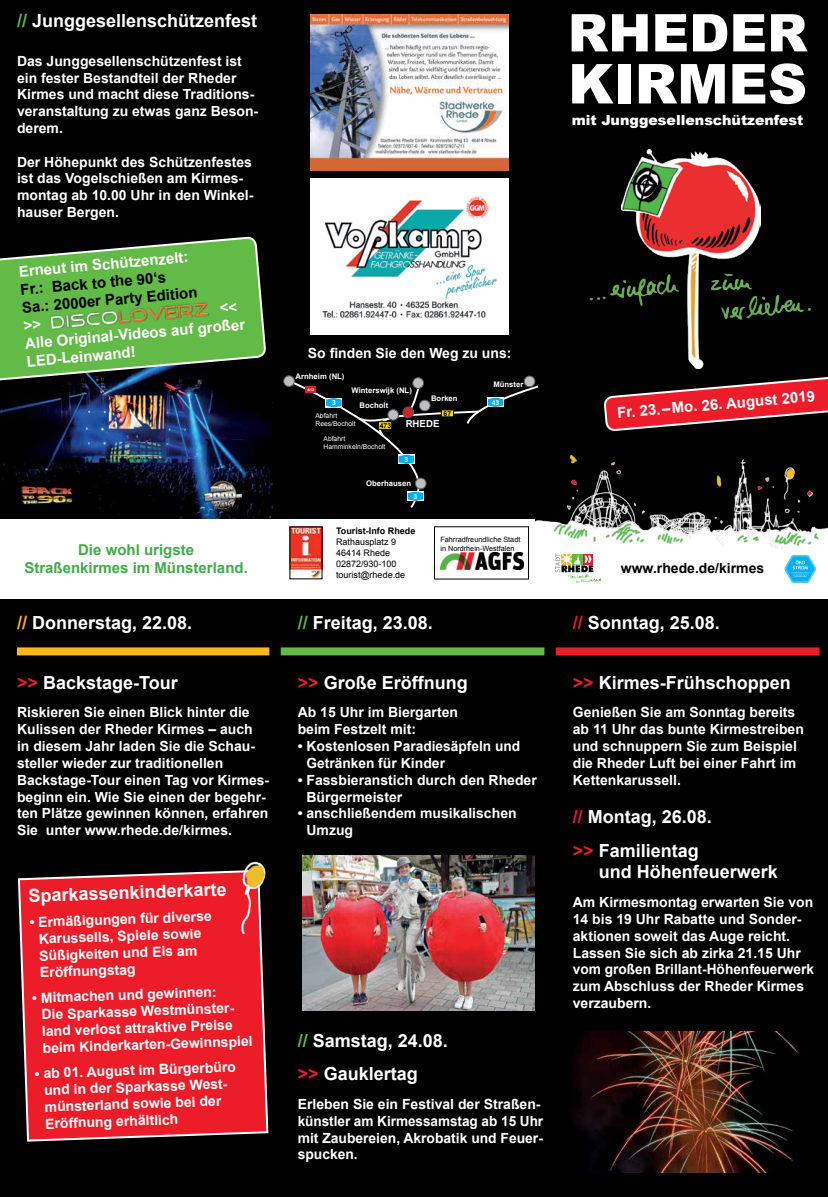
<style>
.page{position:relative;width:828px;height:1197px;background:#fff}
.page>*{position:absolute;margin:0;border:0;box-sizing:border-box;transform-origin:0 0}
.t1{font:900 55px "Arial";color:#fff}
.t2{font:900 52px "Arial";color:#fff}
.t3{font:700 18px/33.6px "Arial";color:#fff}
.t4{font:700 15px/18px "Arial";color:#fff}
.t5{font:700 15px "Arial";color:#41ad49}
.t6{font:700 15px/18px "Arial";color:#000}
.t7{font:700 14px/16.8px "Arial";color:#fff}
.t8{font:900 14px "Arial";color:#fff}
.t9{font:700 14px "Arial";color:#000}
.t10{font:700 9.6px "Arial";color:#fff}
.t11{font:9px/11px "Arial";color:#000}
.t12{font:700 9px "Arial";color:#000}
.t13{font:700 7.7px/15.6px "Arial";color:#fff}
.t14{font:7.3px "Arial";color:#000}
.t15{font:6.8px/8.1px "Arial";color:#fff}
.t16{font:700 6.8px "Arial";color:#000}
.t17{font:700 6.8px "Arial";color:#fff}
.t18{font:700 3.7px "Arial";color:#fff}
.s1{font-weight:900;color:#62bb46}
.s2{font-weight:900;color:#fdb913}
.s3{color:#ed1c29}
.s4{color:#62bb46}
.s5{font-weight:900;color:#ed1c29}
</style>
<div class="page">
<div style="left:0;top:0;width:828px;height:1196px;background:#000"></div>
<div style="left:17px;top:647px;width:252px;height:8px;background:#fdb913"></div>
<div style="left:281px;top:647px;width:263px;height:8px;background:#62bb46"></div>
<div style="left:556px;top:647px;width:263px;height:8px;background:#ed1c29"></div>
<svg style="left:17px;top:870px;width:252px;height:272px;background:#dd202c"></svg>
<img style="left:302px;top:855px;width:232px;height:155px">
<img style="left:573px;top:1031px;width:226px;height:140px">
<img style="left:231px;top:861px;width:38px;height:83px">
<img style="left:621px;top:149px;width:139px;height:189px">
<img style="left:589px;top:272px;width:95px;height:49px">
<img style="left:704px;top:272px;width:107px;height:49px">
<svg style="left:604px;top:338px;width:224px;height:93px"></svg>
<div style="left:524px;top:376px;width:11px;height:11px;background:#bcbec0;border-radius:50%"></div>
<div style="left:524px;top:376px;width:11px;height:11px;border:1px solid #58595b;border-radius:50%"></div>
<div style="left:284px;top:376px;width:10px;height:10px;background:#bcbec0;border-radius:50%"></div>
<div style="left:283px;top:375px;width:11px;height:11px;border:1px solid #58595b;border-radius:50%"></div>
<div style="left:413px;top:377px;width:11px;height:11px;border:1px solid #58595b;border-radius:50%"></div>
<svg style="left:288px;top:379px;width:251px;height:129px"></svg>
<div style="left:310px;top:179px;width:199px;height:155px;background:#fff"></div>
<img style="left:322px;top:196px;width:176px;height:122px">
<img style="left:310px;top:14px;width:199px;height:156px">
<img style="left:3px;top:351px;width:269px;height:168px">
<img style="left:18px;top:479px;width:57px;height:28px">
<img style="left:194px;top:480px;width:57px;height:29px">
<img style="left:0;top:381px;width:265px;height:37px">
<div style="left:244px;top:534px;width:584px;height:64px;background:#fff"></div>
<svg style="left:555px;top:553px;width:48px;height:30px"></svg>
<img style="left:533px;top:444px;width:295px;height:105px">
<div style="left:0;top:519px;width:535px;height:79px;background:#fff"></div>
<img style="left:292px;top:528px;width:28px;height:49px">
<div style="left:434px;top:526px;width:95px;height:53px;border:1px solid #000"></div>
<img style="left:440px;top:553px;width:83px;height:16px">
<svg style="left:784px;top:555px;width:32px;height:28px"></svg>
<svg style="left:0;top:237px;width:265px;height:144px;background:#599e43"></svg>
<p class="t3" style="left:17px;top:5px;width:242px"><span class="s1">//</span> Junggesellenschützenfest</p>
<p class="t7" style="left:17px;top:53px;width:243px">Das Junggesellenschützenfest ist ein fester Bestandteil der Rheder<br>Kirmes und macht diese Traditions&shy;veranstaltung zu etwas ganz Beson&shy;derem.</p>
<p class="t7" style="left:17px;top:154px;width:238px">Der Höhepunkt des Schützenfestes ist das Vogelschießen am Kirmes&shy;montag ab 10.00 Uhr in den Winkel&shy;hauser Bergen.</p>
<p class="t4" style="left:18px;top:263px;width:172px;rotate:-5deg">Erneut im Schützenzelt:</p>
<p class="t6" style="left:20px;top:281px;width:177px;rotate:-5deg">Fr.: Back to the 90‘s<br>Sa.: 2000er Party Edition</p>
<p class="t4" style="left:23px;top:317px;width:222px;text-indent:197px;rotate:-5deg">&lt;&lt;<br>Alle Original-Videos auf großer<br>LED-Leinwand!</p>
<p class="t7" style="left:308px;top:345px;width:205px">So finden Sie den Weg zu uns:</p>
<p class="t13" style="left:296px;top:369px;width:50px">Arnheim (NL)</p>
<p class="t13" style="left:493px;top:377px;width:32px">Münster</p>
<p class="t13" style="left:360px;top:382px;width:54px;text-indent:-8px">Winterswijk (NL)<br>Bocholt</p>
<p class="t18" style="left:307px;top:387px;width:8px">A12</p>
<p class="t13" style="left:431px;top:391px;width:28px">Borken</p>
<p class="t17" style="left:332px;top:398px;width:5px">3</p>
<p class="t17" style="left:492px;top:398px;width:9px">43</p>
<p class="t15" style="left:315px;top:411px;width:42px">Abfahrt<br>Rees/Bocholt</p>
<p class="t15" style="left:323px;top:435px;width:63px">Abfahrt<br>Hamminkeln/Bocholt</p>
<p class="t16" style="left:380px;top:421px;width:13px">473</p>
<p class="t16" style="left:443px;top:409px;width:9px">67</p>
<p class="t10" style="left:406px;top:417px;width:35px">RHEDE</p>
<p class="t17" style="left:404px;top:455px;width:5px">3</p>
<p class="t13" style="left:366px;top:476px;width:47px">Oberhausen</p>
<p class="t17" style="left:413px;top:492px;width:5px">3</p>
<p class="t12" style="left:336px;top:525px;width:81px">Tourist-Info Rhede</p>
<p class="t11" style="left:336px;top:536px;width:71px">Rathausplatz 9<br>46414 Rhede<br>02872/930-100 tourist@rhede.de</p>
<p class="t14" style="left:440px;top:535px;width:81px">Fahrradfreundliche Stadt</p>
<p class="t5" style="left:78px;top:540px;width:117px">Die wohl urigste</p>
<p class="t14" style="left:440px;top:543px;width:76px">in Nordrhein-Westfalen</p>
<p class="t5" style="left:24px;top:558px;width:225px">Straßenkirmes im Münsterland.</p>
<p class="t3" style="left:17px;top:606px;width:177px"><span class="s2">//</span> Donnerstag, 22.08.</p>
<p class="t3" style="left:17px;top:666px;width:162px"><span class="s3">&gt;&gt;</span> Backstage-Tour</p>
<p class="t7" style="left:17px;top:704px;width:254px">Riskieren Sie einen Blick hinter die Kulissen der Rheder Kirmes – auch<br>in diesem Jahr laden Sie die Schau&shy;steller wieder zur traditionellen Backstage-Tour einen Tag vor Kirmes&shy;beginn ein. Wie Sie einen der begehr&shy;ten Plätze gewinnen können, erfahren Sie unter www.rhede.de/kirmes.</p>
<p class="t3" style="left:28px;top:879px;width:200px;rotate:-2deg">Sparkassenkinderkarte</p>
<p class="t7" style="left:38px;top:914px;width:175px;text-indent:-9px;rotate:-2deg">• Ermäßigungen für diverse<br>Karussells, Spiele sowie<br>Süßigkeiten und Eis am<br>Eröffnungstag</p>
<p class="t7" style="left:41px;top:989px;width:212px;text-indent:-9px;rotate:-2deg">• Mitmachen und gewinnen:<br>Die Sparkasse Westmünster&shy;land verlost attraktive Preise beim Kinderkarten-Gewinnspiel</p>
<p class="t7" style="left:43px;top:1065px;width:194px;text-indent:-9px;rotate:-2deg">• ab 01. August im Bürgerbüro und in der Sparkasse West&shy;münsterland sowie bei der<br>Eröffnung erhältlich</p>
<p class="t3" style="left:298px;top:606px;width:137px"><span class="s1">//</span> Freitag, 23.08.</p>
<p class="t3" style="left:298px;top:666px;width:172px"><span class="s3">&gt;&gt;</span> Große Eröffnung</p>
<p class="t7" style="left:298px;top:704px;width:162px">Ab 15 Uhr im Biergarten beim Festzelt mit:</p>
<p class="t7" style="left:306px;top:738px;width:215px;text-indent:-9px">• Kostenlosen Paradiesäpfeln und<br>Getränken für Kinder</p>
<p class="t7" style="left:306px;top:771px;width:232px;text-indent:-9px">• Fassbieranstich durch den Rheder<br>Bürgermeister</p>
<p class="t7" style="left:306px;top:805px;width:212px;text-indent:-9px">• anschließendem musikalischen<br>Umzug</p>
<p class="t3" style="left:298px;top:1023px;width:152px"><span class="s4">//</span> Samstag, 24.08. <span class="s3">&gt;&gt;</span> Gauklertag</p>
<p class="t7" style="left:298px;top:1095px;width:247px">Erleben Sie ein Festival der Straßen&shy;künstler am Kirmessamstag ab 15 Uhr mit Zaubereien, Akrobatik und Feuer&shy;spucken.</p>
<h2 class="t2" style="left:568px;top:-5px;width:241px">RHEDER</h2>
<h1 class="t1" style="left:568px;top:44px;width:240px">KIRMES</h1>
<p class="t8" style="left:572px;top:110px;width:233px">mit Junggesellenschützenfest</p>
<p class="t4" style="left:616px;top:404px;width:200px;rotate:-5deg">Fr. 23.–Mo. 26. August 2019</p>
<p class="t9" style="left:621px;top:558px;width:145px">www.rhede.de/kirmes</p>
<p class="t3" style="left:573px;top:606px;width:149px"><span class="s5">//</span> Sonntag, 25.08.</p>
<p class="t3" style="left:573px;top:666px;width:220px"><span class="s3">&gt;&gt;</span> Kirmes-Frühschoppen</p>
<p class="t7" style="left:573px;top:704px;width:233px">Genießen Sie am Sonntag bereits ab 11 Uhr das bunte Kirmestreiben und schnuppern Sie zum Beispiel die Rheder Luft bei einer Fahrt im<br>Kettenkarussell.</p>
<p class="t3" style="left:573px;top:800px;width:141px"><span class="s3">//</span> Montag, 26.08. <span class="s3">&gt;&gt;</span> Familientag</p>
<p class="t3" style="left:599px;top:855px;width:181px">und Höhenfeuerwerk</p>
<p class="t7" style="left:573px;top:894px;width:243px">Am Kirmesmontag erwarten Sie von<br>14 bis 19 Uhr Rabatte und Sonder&shy;aktionen soweit das Auge reicht.<br>Lassen Sie sich ab zirka 21.15 Uhr vom großen Brillant-Höhenfeuerwerk zum Abschluss der Rheder Kirmes verzaubern.</p>
</div>
